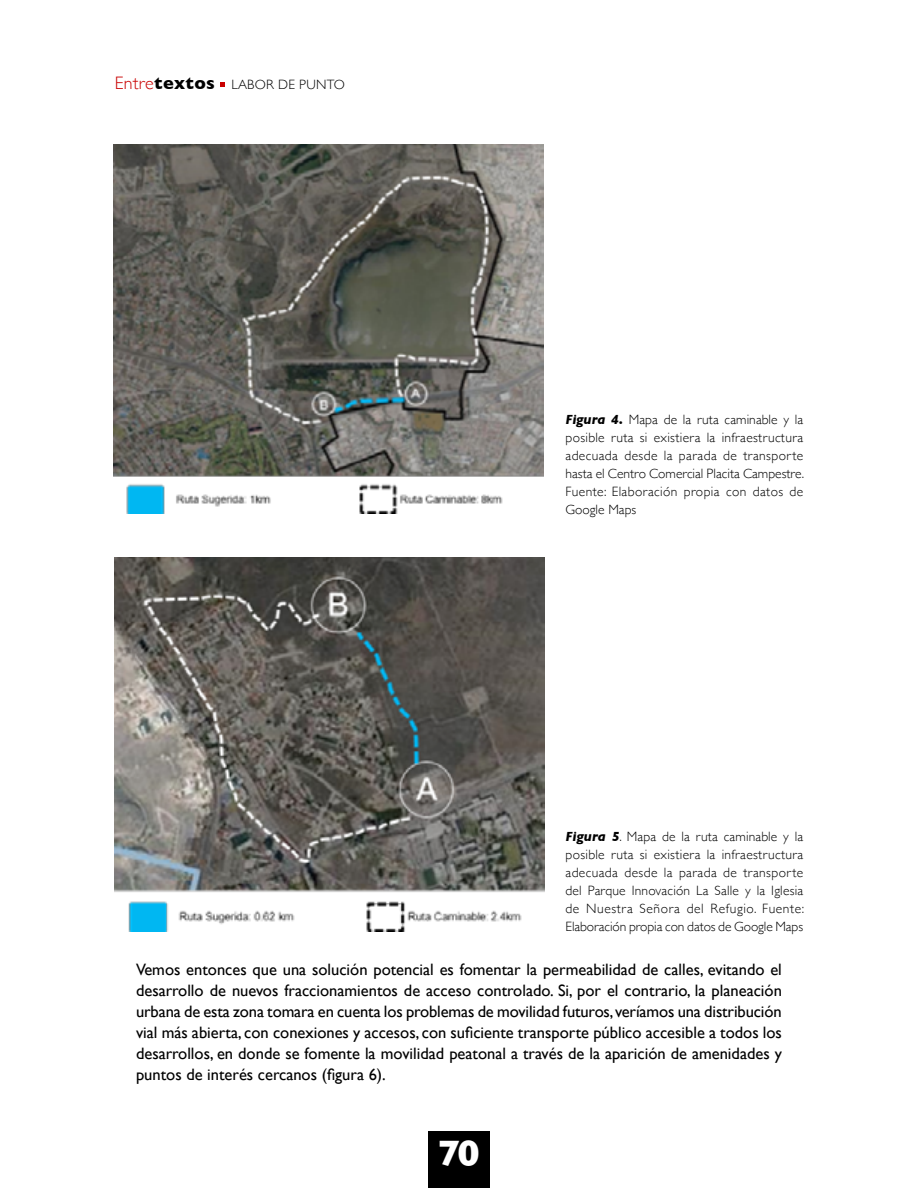
<style>
.page{position:relative;width:918px;height:1188px;background:#fff}
.page>*{position:absolute;margin:0;border:0;box-sizing:border-box;transform-origin:0 0}
.t1{font:700 37.5px "Gill Sans";color:#fff}
.t2{font:16.5px/21px "Gill Sans";color:#000;text-align:justify}
.t3{font:300 13.5px/18px "Gill Sans";color:#000;text-align:justify}
.t4{font:300 13.5px "Gill Sans";letter-spacing:.02em;color:#000}
.s1{font-size:18px;color:#c90000}
.s2{font-weight:700;font-size:18px}
.s3{font-weight:700;font-style:italic}
</style>
<div class="page">
<svg style="left:221px;top:82px;width:4px;height:4px"></svg>
<div style="left:428px;top:1131px;width:61px;height:57px;background:#000"></div>
<img style="left:114px;top:144px;width:430px;height:370px">
<img style="left:115px;top:557px;width:429px;height:374px">
<p class="t4" style="left:115px;top:74px;width:232px"><span class="s1">Entre</span><span class="s2">textos</span> LABOR DE PUNTO</p>
<p class="t3" style="left:566px;top:410px;width:239px"><span class="s3">Figura 4.</span> Mapa de la ruta caminable y la posible ruta si existiera la infraestructura adecuada desde la parada de transporte hasta el Centro Comercial Placita Campestre.<br>Fuente: Elaboración propia con datos de Google Maps</p>
<p class="t3" style="left:566px;top:827px;width:240px"><span class="s3">Figura 5</span>. Mapa de la ruta caminable y la posible ruta si existiera la infraestructura adecuada desde la parada de transporte del Parque Innovación La Salle y la Iglesia de Nuestra Señora del Refugio. Fuente:<br>Elaboración propia con datos de Google Maps</p>
<p class="t2" style="left:136px;top:959px;width:647px">Vemos entonces que una solución potencial es fomentar la permeabilidad de calles, evitando el desarrollo de nuevos fraccionamientos de acceso controlado. Si, por el contrario, la planeación urbana de esta zona tomara en cuenta los problemas de movilidad futuros, veríamos una distribución vial más abierta, con conexiones y accesos, con suficiente transporte público accesible a todos los desarrollos, en donde se fomente la movilidad peatonal a través de la aparición de amenidades y puntos de interés cercanos (figura 6).</p>
<h1 class="t1" style="left:438px;top:1124px;width:43px">70</h1>
</div>
